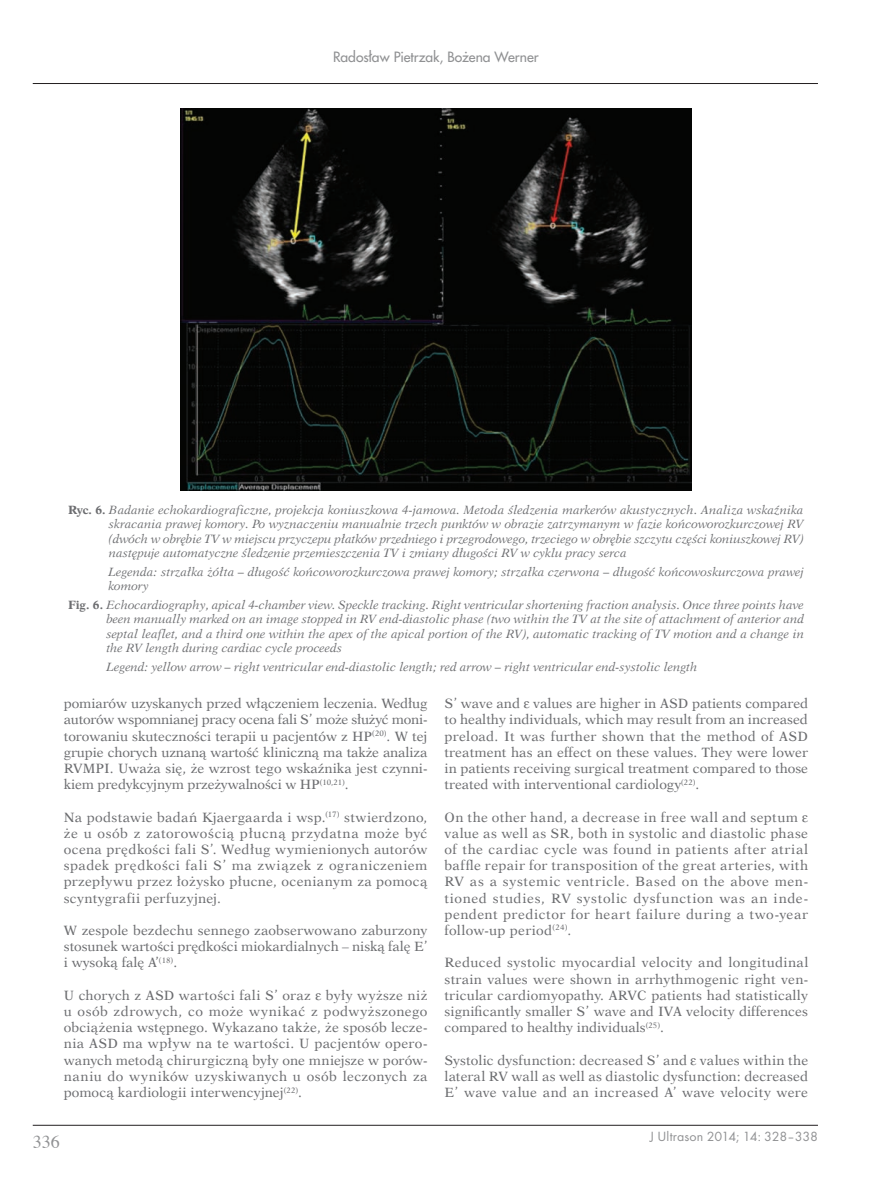
<style>
.page{position:relative;width:872px;height:1191px;background:#fff}
.page>*{position:absolute;margin:0;border:0;box-sizing:border-box;transform-origin:0 0}
.t1{font:18px "Times";color:#909193}
.t2{font:13.8px "Futura Regular PL";color:#909193}
.t3{font:13.8px "Pfutura";letter-spacing:-.005em;color:#909193}
.t4{font:13.5px/16.2px "Dutch 823 EU";letter-spacing:.02em;color:#6c6d70;text-align:justify}
.t5{font:italic 12px/14.4px "Dutch 823 EU";color:#6c6d70;text-align:justify}
.s1{font-weight:700;font-style:normal}
</style>
<div class="page">
<hr style="left:33px;top:1125px;width:785px;height:1px;background:#231f20">
<hr style="left:33px;top:83px;width:785px;height:1px;background:#231f20">
<img style="left:181px;top:108px;width:510px;height:382px">
<p class="t2" style="left:333px;top:48px;width:207px">Radosław Pietrzak, Bo˝ena Werner</p>
<p class="t5" style="left:109px;top:503px;width:696px;text-indent:-41px"><span class="s1">Ryc. 6.</span> Badanie echokardiograficzne, projekcja koniuszkowa 4-jamowa. Metoda śledzenia markerów akustycznych. Analiza wskaźnika skracania prawej komory. Po wyznaczeniu manualnie trzech punktów w obrazie zatrzymanym w fazie końcoworozkurczowej RV (dwóch w obrębie TV w miejscu przyczepu płatków przedniego i przegrodowego, trzeciego w obrębie szczytu części koniuszkowej RV) następuje automatyczne śledzenie przemieszczenia TV i zmiany długości RV w cyklu pracy serca</p>
<p class="t5" style="left:108px;top:564px;width:697px">Legenda: strzałka żółta – długość końcoworozkurczowa prawej komory; strzałka czerwona – długość końcowoskurczowa prawej komory</p>
<p class="t5" style="left:106px;top:597px;width:699px;text-indent:-38px"><span class="s1">Fig. 6.</span> Echocardiography, apical 4-chamber view. Speckle tracking. Right ventricular shortening fraction analysis. Once three points have been manually marked on an image stopped in RV end-diastolic phase (two within the TV at the site of attachment of anterior and septal leaflet, and a third one within the apex of the apical portion of the RV), automatic tracking of TV motion and a change in the RV length during cardiac cycle proceeds</p>
<p class="t5" style="left:106px;top:659px;width:592px">Legend: yellow arrow – right ventricular end-diastolic length; red arrow – right ventricular end-systolic length</p>
<p class="t4" style="left:64px;top:695px;width:365px">pomiarów uzyskanych przed włączeniem leczenia. Według autorów wspomnianej pracy ocena fali S’ może służyć moni&shy;torowaniu skuteczności terapii u pacjentów z HP<sup>(20)</sup>. W tej grupie chorych uznaną wartość kliniczną ma także analiza RVMPI. Uważa się, że wzrost tego wskaźnika jest czynni&shy;kiem predykcyjnym przeżywalności w HP<sup>(10,21)</sup>.</p>
<p class="t4" style="left:64px;top:809px;width:365px">Na podstawie badań Kjaergaarda i wsp.<sup>(17)</sup> stwierdzono, że u osób z zatorowością płucną przydatna może być ocena prędkości fali S’. Według wymienionych autorów spadek prędkości fali S’ ma związek z ograniczeniem przepływu przez łożysko płucne, ocenianym za pomocą scyntygrafii perfuzyjnej.</p>
<p class="t4" style="left:64px;top:922px;width:365px">W zespole bezdechu sennego zaobserwowano zaburzony stosunek wartości prędkości miokardialnych – niską falę E’ i wysoką falę A’<sup>(18)</sup>.</p>
<p class="t4" style="left:64px;top:987px;width:365px">U chorych z ASD wartości fali S’ oraz były wyższe niż u osób zdrowych, co może wynikać z podwyższonego obciążenia wstępnego. Wykazano także, że sposób lecze&shy;nia ASD ma wpływ na te wartości. U pacjentów opero&shy;wanych metodą chirurgiczną były one mniejsze w porów&shy;naniu do wyników uzyskiwanych u osób leczonych za pomocą kardiologii interwencyjnej<sup>(22)</sup>.</p>
<p class="t4" style="left:444px;top:695px;width:365px">S’ wave and values are higher in ASD patients compared to healthy individuals, which may result from an increased preload. It was further shown that the method of ASD treatment has an effect on these values. They were lower in patients receiving surgical treatment compared to those treated with interventional cardiology<sup>(22)</sup>.</p>
<p class="t4" style="left:444px;top:809px;width:365px;text-align:left">On the other hand, a decrease in free wall and septum value as well as SR, both in systolic and diastolic phase of the cardiac cycle was found in patients after atrial baffle repair for transposition of the great arteries, with RV as a systemic ventricle. Based on the above men&shy;tioned studies, RV systolic dysfunction was an inde&shy;pendent predictor for heart failure during a two-year follow-up period<sup>(24)</sup>.</p>
<p class="t4" style="left:444px;top:954px;width:365px">Reduced systolic myocardial velocity and longitudinal strain values were shown in arrhythmogenic right ven&shy;tricular cardiomyopathy. ARVC patients had statistically significantly smaller S’ wave and IVA velocity differences compared to healthy individuals<sup>(25)</sup>.</p>
<p class="t4" style="left:444px;top:1052px;width:365px">Systolic dysfunction: decreased S’ and values within the lateral RV wall as well as diastolic dysfunction: decreased E’ wave value and an increased A’ wave velocity were</p>
<h1 class="t1" style="left:33px;top:1125px;width:28px">336</h1>
<p class="t3" style="left:650px;top:1128px;width:170px">J Ultrason 2014; 14: 328–338</p>
</div>
